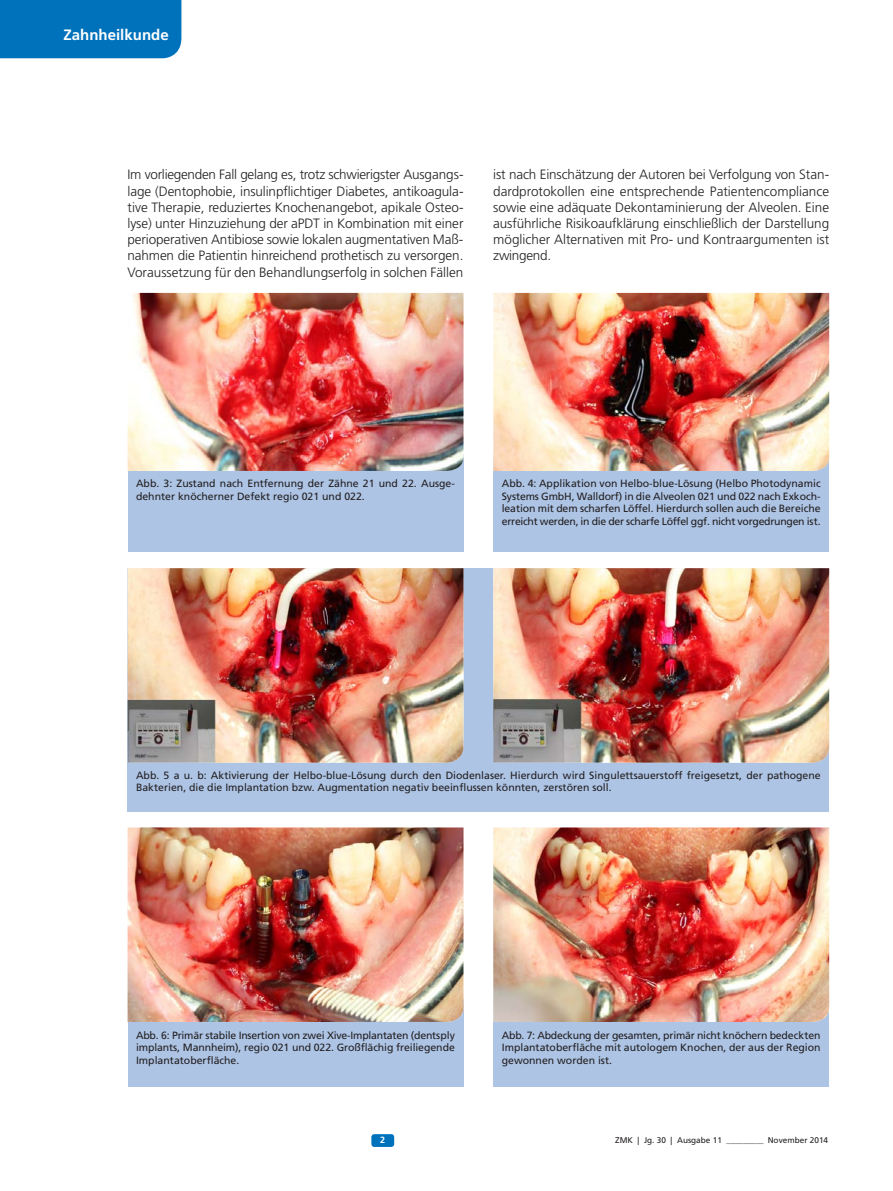
<style>
.page{position:relative;width:893px;height:1191px;background:#fff}
.page>*{position:absolute;margin:0;border:0;box-sizing:border-box;transform-origin:0 0}
.t1{font:700 15px "Frutiger";color:#fff}
.t2{font:300 13.5px/16.2px "Frutiger";color:#231f20;text-align:justify}
.t3{font:10.5px/12.6px "Frutiger";color:#231f20;text-align:justify}
.t4{font:700 9px "Frutiger";color:#fff}
.t5{font:8.25px "Frutiger";color:#231f20}
</style>
<div class="page">
<div style="left:0;top:0;width:181px;height:58px;background:#0072bc"></div>
<div style="left:371px;top:1134px;width:23px;height:13px;background:#0072bc;border-radius:3px"></div>
<div style="left:128px;top:455px;width:335px;height:97px;background:#adc4e5"></div>
<img style="left:128px;top:293px;width:335px;height:178px">
<div style="left:493px;top:455px;width:336px;height:97px;background:#adc4e5"></div>
<img style="left:493px;top:293px;width:336px;height:178px">
<div style="left:128px;top:568px;width:701px;height:243px;background:#adc4e5"></div>
<img style="left:128px;top:568px;width:335px;height:194px">
<img style="left:493px;top:568px;width:336px;height:194px">
<div style="left:128px;top:998px;width:335px;height:88px;background:#adc4e5"></div>
<img style="left:128px;top:827px;width:335px;height:195px">
<div style="left:493px;top:999px;width:336px;height:87px;background:#adc4e5"></div>
<img style="left:493px;top:827px;width:336px;height:195px">
<h1 class="t1" style="left:64px;top:26px;width:107px">Zahnheilkunde</h1>
<p class="t2" style="left:128px;top:167px;width:337px">Im vorliegenden Fall gelang es, trotz schwierigster Ausgangs&shy;lage (Dentophobie, insulinpflichtiger Diabetes, antikoagula&shy;tive Therapie, reduziertes Knochenangebot, apikale Osteo&shy;lyse) unter Hinzuziehung der aPDT in Kombination mit einer perioperativen Antibiose sowie lokalen augmentativen Maß&shy;nahmen die Patientin hinreichend prothetisch zu versorgen.<br>Voraussetzung für den Behandlungserfolg in solchen Fällen</p>
<p class="t2" style="left:493px;top:167px;width:337px">ist nach Einschätzung der Autoren bei Verfolgung von Stan&shy;dardprotokollen eine entsprechende Patientencompliance sowie eine adäquate Dekontaminierung der Alveolen. Eine ausführliche Risikoaufklärung einschließlich der Darstellung möglicher Alternativen mit Pro- und Kontraargumenten ist zwingend.</p>
<p class="t3" style="left:136px;top:477px;width:320px">Abb. 3: Zustand nach Entfernung der Zähne 21 und 22. Ausge&shy;dehnter knöcherner Defekt regio 021 und 022.</p>
<p class="t3" style="left:502px;top:477px;width:320px">Abb. 4: Applikation von Helbo-blue-Lösung (Helbo Photodynamic Systems GmbH, Walldorf) in die Alveolen 021 und 022 nach Exkoch&shy;leation mit dem scharfen Löffel. Hierdurch sollen auch die Bereiche erreicht werden, in die der scharfe Löffel ggf. nicht vorgedrungen ist.</p>
<p class="t3" style="left:136px;top:768px;width:686px">Abb. 5 a u. b: Aktivierung der Helbo-blue-Lösung durch den Diodenlaser. Hierdurch wird Singulettsauerstoff freigesetzt, der pathogene<br>Bakterien, die die Implantation bzw. Augmentation negativ beeinflussen könnten, zerstören soll.</p>
<p class="t3" style="left:136px;top:1028px;width:320px">Abb. 6: Primär stabile Insertion von zwei Xive-Implantaten (dentsply implants, Mannheim), regio 021 und 022. Großflächig freiliegende Implantatoberfläche.</p>
<p class="t3" style="left:502px;top:1028px;width:320px">Abb. 7: Abdeckung der gesamten, primär nicht knöchern bedeckten Implantatoberfläche mit autologem Knochen, der aus der Region gewonnen worden ist.</p>
<p class="t4" style="left:380px;top:1134px;width:7px">2</p>
<p class="t5" style="left:615px;top:1134px;width:214px">ZMK | Jg. 30 | Ausgabe 11 _________ November 2014</p>
</div>
